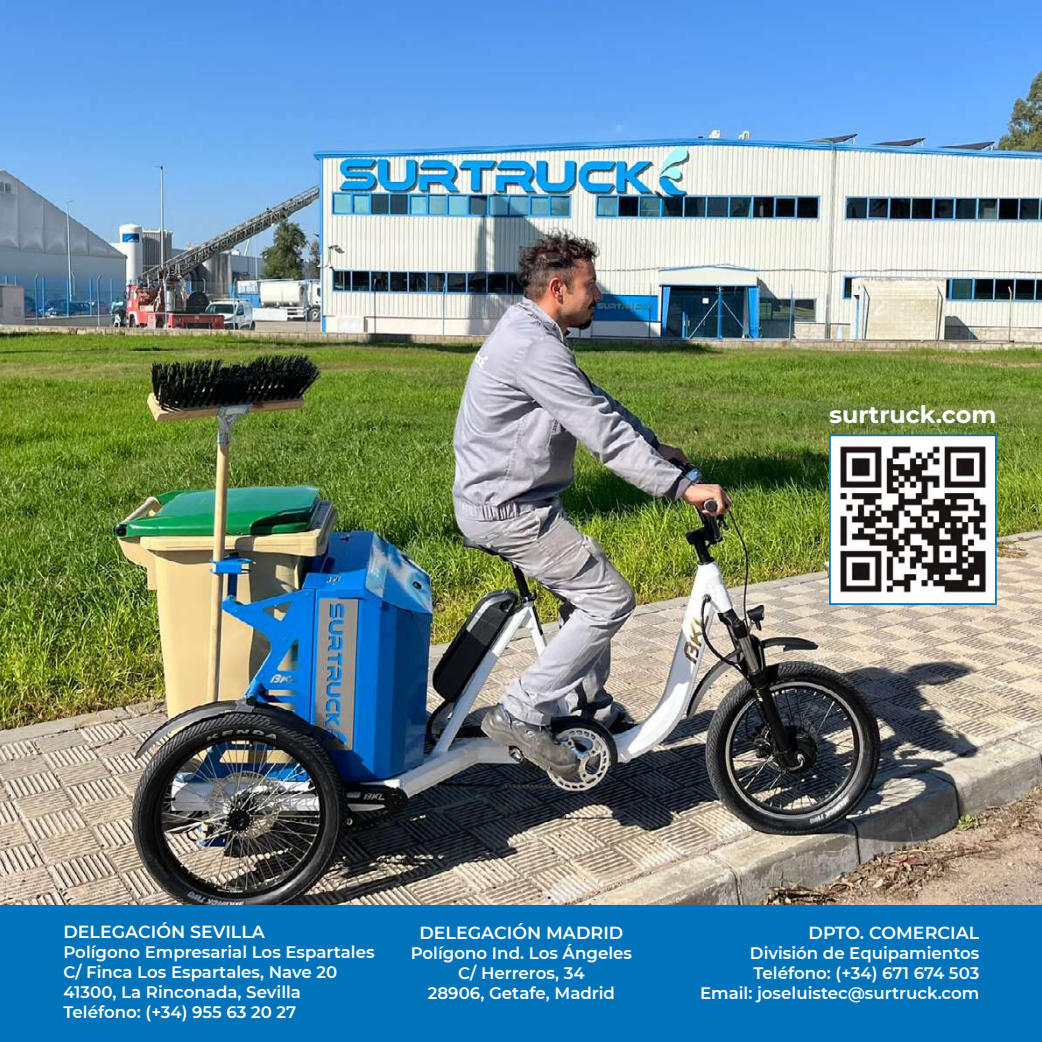
<style>
.page{position:relative;width:1042px;height:1042px;background:#fff}
.page>*{position:absolute;margin:0;border:0;box-sizing:border-box;transform-origin:0 0}
.t1{font:700 23.8px "Montserrat";color:#fff}
.t2{font:600 17.5px "Montserrat";color:#fff}
.t3{font:600 16.62px/20.1px "Montserrat";color:#fff}
</style>
<div class="page">
<img style="left:0;top:0;width:1042px;height:905px">
<div style="left:0;top:905px;width:1042px;height:137px;background:#0073bb"></div>
<img style="left:832px;top:437px;width:162px;height:165px">
<div style="left:829px;top:434px;width:168px;height:171px;border:2px solid #0073bb"></div>
<h1 class="t1" style="left:829px;top:398px;width:169px">surtruck.com</h1>
<p class="t2" style="left:63px;top:919px;width:203px">DELEGACIÓN SEVILLA</p>
<p class="t3" style="left:63px;top:941px;width:313px">Polígono Empresarial Los Espartales<br>C/ Finca Los Espartales, Nave 20<br>41300, La Rinconada, Sevilla<br>Teléfono: (+34) 955 63 20 27</p>
<p class="t2" style="left:419px;top:920px;width:205px">DELEGACIÓN MADRID</p>
<p class="t3" style="left:411px;top:942px;width:223px;text-align:center">Polígono Ind. Los Ángeles<br>C/ Herreros, 34<br>28906, Getafe, Madrid</p>
<p class="t2" style="left:808px;top:920px;width:172px">DPTO. COMERCIAL</p>
<p class="t3" style="left:700px;top:942px;width:281px;text-align:right">División de Equipamientos<br>Teléfono: (+34) 671 674 503<br>Email: joseluistec@surtruck.com</p>
</div>
